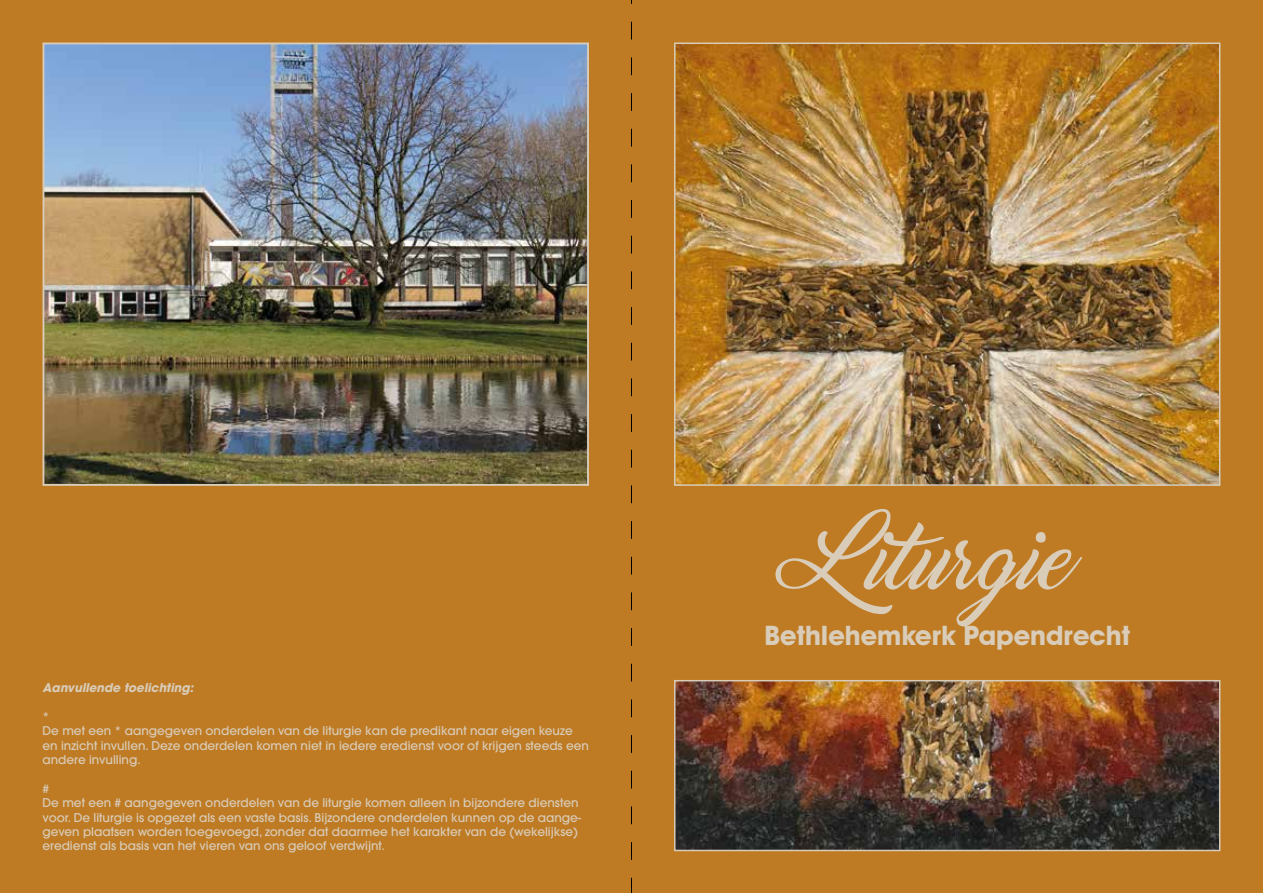
<style>
.page{position:relative;width:1263px;height:893px;background:#be7b24}
.page>*{position:absolute;margin:0;border:0;box-sizing:border-box;transform-origin:0 0}
.t1{font:67.5px "Marguerite";color:#d9ccb9}
.t2{font:700 27px "Avant Garde IT Cby BT";color:#d9ccb9}
.t3{font:500 12px/14.4px "Avant Garde";color:#d9ccb9}
.t4{font:italic 700 12px "Avant Garde";color:#d9ccb9}
</style>
<div class="page">
<img style="left:677px;top:683px;width:540px;height:165px">
<div style="left:674px;top:680px;width:546px;height:171px;border:2px solid #d9ccb9"></div>
<svg style="left:631px;top:0;width:1px;height:893px"></svg>
<img style="left:46px;top:46px;width:540px;height:437px">
<div style="left:43px;top:43px;width:546px;height:443px;border:2px solid #d9ccb9"></div>
<img style="left:677px;top:46px;width:540px;height:437px">
<div style="left:674px;top:43px;width:546px;height:443px;border:2px solid #d9ccb9"></div>
<p class="t4" style="left:43px;top:680px;width:153px">Aanvullende toelichting:</p>
<p class="t3" style="left:43px;top:709px;width:548px">*<br>De met een * aangegeven onderdelen van de liturgie kan de predikant naar eigen keuze en inzicht invullen. Deze onderdelen komen niet in iedere eredienst voor of krijgen steeds een andere invulling.</p>
<p class="t3" style="left:43px;top:781px;width:540px">#<br>De met een # aangegeven onderdelen van de liturgie komen alleen in bijzondere diensten voor. De liturgie is opgezet als een vaste basis. Bijzondere onderdelen kunnen op de aange&shy;geven plaatsen worden toegevoegd, zonder dat daarmee het karakter van de (wekelijkse) eredienst als basis van het vieren van ons geloof verdwijnt.</p>
<h1 class="t1" style="left:825px;top:527px;width:246px">Liturgie</h1>
<h2 class="t2" style="left:764px;top:619px;width:367px">Bethlehemkerk Papendrecht</h2>
</div>
